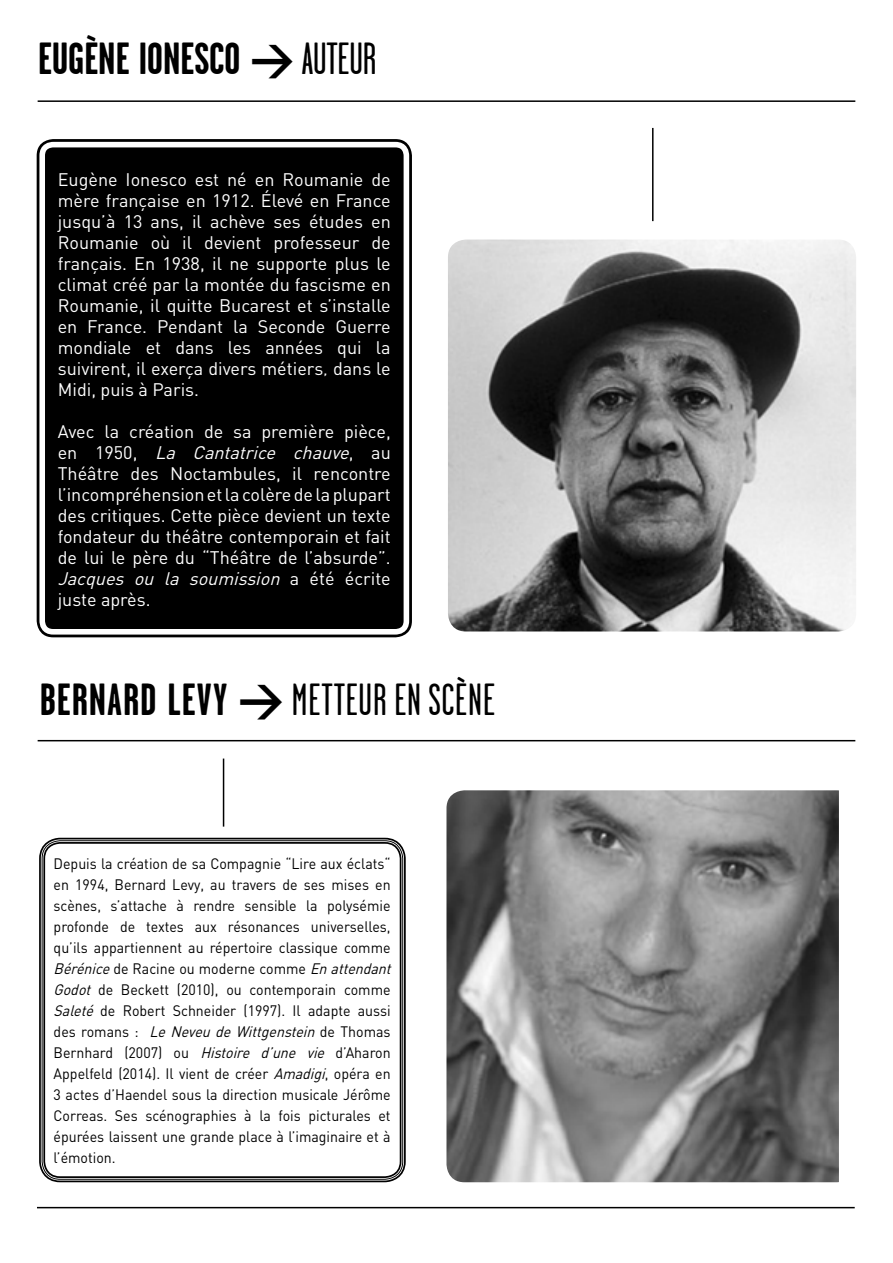
<style>
.page{position:relative;width:893px;height:1263px;background:#fff}
.page>*{position:absolute;margin:0;border:0;box-sizing:border-box;transform-origin:0 0}
.t1{font:45px "Garage Gothic";color:#000}
.t2{font:700 45px "Garage Gothic";color:#000}
.t3{font:18px/21px "DIN";color:#fff;text-align:justify}
.t4{font:15px/21px "DIN";color:#000;scale:.94 1}
.s1{font-family:"DIN";font-size:43.5px}
.s2{font-weight:400}
.s3{font-style:italic}
.s4{font-weight:700}
.s5{font-family:"DIN";font-weight:700}
</style>
<div class="page">
<div style="left:35px;top:138px;width:378px;height:501px;background:#000;border-radius:18px"></div>
<div style="left:26px;top:128px;width:397px;height:520px;border:6px solid #fff;border-radius:25px"></div>
<div style="left:34px;top:136px;width:381px;height:504px;border:3px solid #fff;border-radius:18px"></div>
<div style="left:39px;top:142px;width:370px;height:493px;border:6px solid #fff;border-radius:11px"></div>
<hr style="left:38px;top:100px;width:817px;height:2px;background:#000">
<hr style="left:37px;top:1207px;width:818px;height:1px;background:#000">
<img style="left:448px;top:240px;width:408px;height:391px">
<hr style="left:652px;top:128px;width:1px;height:93px;background:#000">
<img style="left:446px;top:790px;width:393px;height:392px">
<div style="left:39px;top:838px;width:367px;height:344px;border:2px solid #000;border-radius:20px"></div>
<div style="left:43px;top:842px;width:358px;height:336px;border:2px solid #000;border-radius:16px"></div>
<hr style="left:223px;top:758px;width:1px;height:69px;background:#000">
<hr style="left:38px;top:740px;width:817px;height:1px;background:#000">
<h1 class="t2" style="left:38px;top:35px;width:277px">EUGÈNE IONESCO <span class="s1">&gt;</span> <span class="s2">AUTEUR</span></h1>
<p class="t3" style="left:58px;top:168px;width:335px">Eugène Ionesco est né en Roumanie de mère française en 1912. Élevé en France jusqu’à 13 ans, il achève ses études en Roumanie où il devient professeur de français. En 1938, il ne supporte plus le climat créé par la montée du fascisme en Roumanie, il quitte Bucarest et s’installe en France. Pendant la Seconde Guerre mondiale et dans les années qui la suivirent, il exerça divers métiers‚ dans le Midi, puis à Paris.</p>
<p class="t3" style="left:58px;top:420px;width:335px">Avec la création de sa première pièce, e n 1 9 5 0 , <span class="s3">La Cantatrice chauve</span>, a u Théâtre des Noctambules, il rencontre l’incompréhension et la colère de la plupart des critiques. Cette pièce devient un texte fondateur du théâtre contemporain et fait de lui le père du “Théâtre de l’absurde”.<br><span class="s3">Jacques ou la soumission</span> a é t é é c r i t e juste après.</p>
<h1 class="t1" style="left:40px;top:677px;width:457px"><span class="s4">BERNARD LEVY</span> <span class="s5">&gt;</span>METTEUR EN SCÈNE</h1>
<p class="t4" style="left:54px;top:853px;width:365px">Depuis la création de sa Compagnie “Lire aux éclats“ en 1994, Bernard Levy, au travers de ses mises en scènes, s’attache à rendre sensible la polysémie profonde de textes aux résonances universelles, qu’ils appartiennent au répertoire classique comme <span class="s3">Bérénice</span>de Racine ou moderne comme <span class="s3">Enattendant Godot</span> de Beckett (2010), ou contemporain comme <span class="s3">Saleté</span> de Robert Schneider (1997). Il adapte aussi d e s ro m a n s : <span class="s3">Le Neveu de Wittgenstein</span> d e T h o m a s Bernhard (2007) ou <span class="s3">Histoire d’une vie</span> d’Aharon Appelfeld (2014). Il vient de créer <span class="s3">Amadigi</span>, opéra en 3 actes d’Haendel sous la direction musicale Jérôme Correas. Ses scénographies à la fois picturales et épurées laissent une grande place à l’imaginaire et à l’émotion.</p>
</div>
